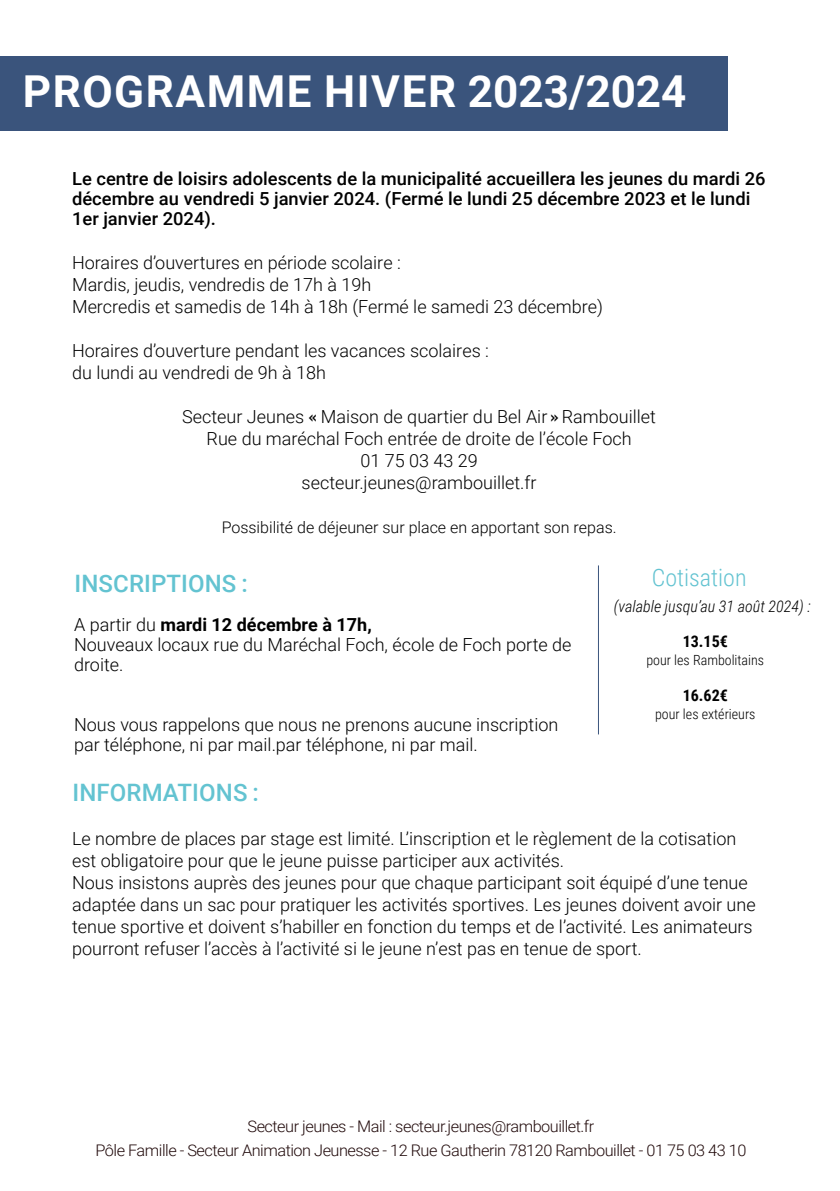
<style>
.page{position:relative;width:840px;height:1191px;background:#fff}
.page>*{position:absolute;margin:0;border:0;box-sizing:border-box;transform-origin:0 0}
.t1{font:700 44px "Roboto";letter-spacing:.035em;color:#fff}
.t2{font:500 24px "Roboto";letter-spacing:.005em;color:#63c3d1}
.t3{font:300 24px "Roboto Condensed";color:#63c3d1}
.t4{font:300 18px/22px "Roboto";color:#000}
.t5{font:500 18px/20px "Roboto";color:#000}
.t6{font:300 16px/24px "Roboto";letter-spacing:-.03em;color:#210a0b;text-align:center}
.t7{font:300 16px "Roboto";color:#000}
.t8{font:italic 300 16px "Roboto Condensed";color:#000}
.t9{font:700 16px "Roboto Condensed";color:#000}
.t10{font:300 14px "Roboto Condensed";color:#000}
.s1{font-family:"DIN Engschrift LT Pro";font-weight:400}
.s2{font-weight:700}
</style>
<div class="page">
<hr style="left:597px;top:565px;width:1px;height:169px;background:#3a547c">
<div style="left:0;top:56px;width:727px;height:74px;background:#3a547c"></div>
<h1 class="t1" style="left:23px;top:60px;width:665px">PROGRAMME HIVER 2023/2024</h1>
<p class="t5" style="left:72px;top:167px;width:694px">Le centre de loisirs adolescents de la municipalité accueillera les jeunes du mardi 26 décembre au vendredi 5 janvier 2024. (Fermé le lundi 25 décembre 2023 et le lundi<br>1er janvier 2024).</p>
<p class="t4" style="left:72px;top:250px;width:532px">Horaires d’ouvertures en période scolaire :<br>Mardis, jeudis, vendredis de 17h à 19h<br>Mercredis et samedis de 14h à 18h (Fermé le samedi 23 décembre)</p>
<p class="t4" style="left:72px;top:338px;width:418px">Horaires d’ouverture pendant les vacances scolaires : du lundi au vendredi de 9h à 18h</p>
<p class="t4" style="left:182px;top:404px;width:475px;text-align:center">Secteur Jeunes <span class="s1">«</span> Maison de quartier du Bel Air <span class="s1">»</span> Rambouillet Rue du maréchal Foch entrée de droite de l’école Foch<br>01 75 03 43 29<br>secteur.jeunes@rambouillet.fr</p>
<p class="t7" style="left:221px;top:516px;width:396px">Possibilité de déjeuner sur place en apportant son repas.</p>
<h2 class="t3" style="left:651px;top:561px;width:96px">Cotisation</h2>
<p class="t8" style="left:613px;top:595px;width:198px">(valable jusqu’au 31 août 2024) :</p>
<h2 class="t2" style="left:74px;top:566px;width:175px">INSCRIPTIONS :</h2>
<p class="t4" style="left:74px;top:613px;width:498px;line-height:20px">A partir du <span class="s2">mardi 12 décembre à 17h,<br></span>Nouveaux locaux rue du Maréchal Foch, école de Foch porte de droite.</p>
<p class="t9" style="left:682px;top:630px;width:47px">13.15€</p>
<p class="t10" style="left:646px;top:650px;width:119px">pour les Rambolitains</p>
<p class="t9" style="left:682px;top:684px;width:47px">16.62€</p>
<p class="t10" style="left:654px;top:704px;width:102px">pour les extérieurs</p>
<p class="t4" style="left:74px;top:713px;width:485px;line-height:20px">Nous vous rappelons que nous ne prenons aucune inscription par téléphone, ni par mail.par téléphone, ni par mail.</p>
<h2 class="t2" style="left:72px;top:775px;width:188px">INFORMATIONS :</h2>
<p class="t4" style="left:72px;top:826px;width:684px">Le nombre de places par stage est limité. L’inscription et le règlement de la cotisation est obligatoire pour que le jeune puisse participer aux activités.<br>Nous insistons auprès des jeunes pour que chaque participant soit équipé d’une tenue adaptée dans un sac pour pratiquer les activités sportives. Les jeunes doivent avoir une tenue sportive et doivent s’habiller en fonction du temps et de l’activité. Les animateurs pourront refuser l’accès à l’activité si le jeune n’est pas en tenue de sport.</p>
<p class="t6" style="left:95px;top:1113px;width:652px">Secteur jeunes - Mail : secteur.jeunes@rambouillet.fr<br>Pôle Famille - Secteur Animation Jeunesse - 12 Rue Gautherin 78120 Rambouillet - 01 75 03 43 10</p>
</div>
